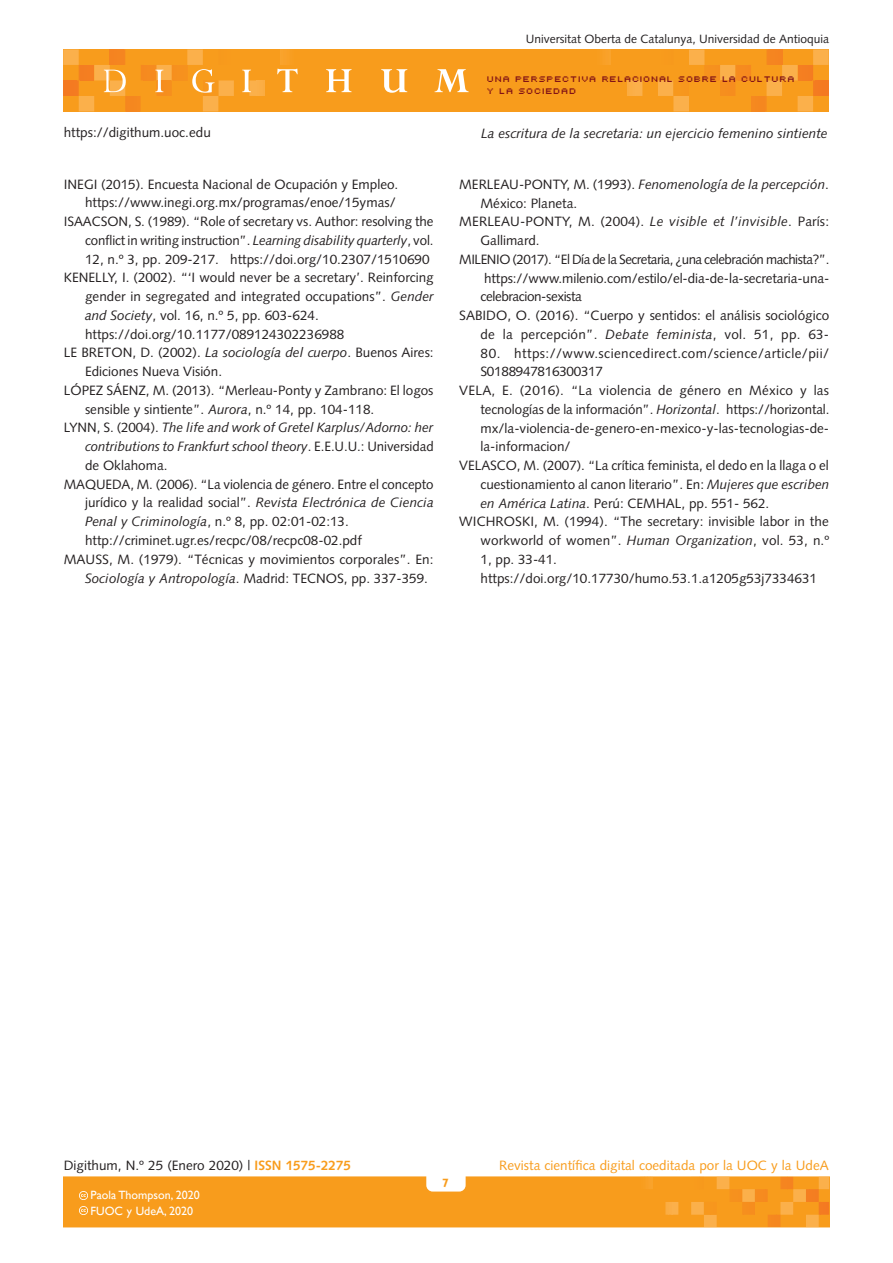
<style>
.page{position:relative;width:893px;height:1263px;background:#fff}
.page>*{position:absolute;margin:0;border:0;box-sizing:border-box;transform-origin:0 0}
.t1{font:13.5px "Syntax LT";color:#231f20}
.t2{font:italic 13.5px "Syntax LT";color:#231f20}
.t3{font:13.5px "Syntax LT";letter-spacing:-.035em;color:#231f20}
.t4{font:13.5px "Syntax LT";letter-spacing:.03em;color:#231f20}
.t5{font:13.5px "Syntax LT";color:#f89c1c}
.t6{font:13.5px "Syntax LT";letter-spacing:.02em;color:#231f20}
.t7{font:13.5px "Syntax LT";letter-spacing:-.03em;color:#231f20}
.t8{font:13.5px "Syntax LT";letter-spacing:-.02em;color:#231f20}
.t9{font:12px "Syntax LT";color:#231f20}
.t10{font:12px/15.8px "Gill Sans";color:#fff}
.t11{font:700 12px "Gill Sans";color:#f89c1c}
.t12{font:9px/12px "Uni 0554";color:#821316}
.s1{font-style:italic}
.s2{font-style:normal}
.s3{font-weight:700;color:#f89c1c}
</style>
<div class="page">
<hr style="left:829px;top:1177px;width:1px;height:50px;background:#f47921">
<svg style="left:64px;top:1177px;width:765px;height:50px;background:#f89d21"></svg>
<div style="left:63px;top:49px;width:766px;height:62px;background:#f89c1c"></div>
<hr style="left:265px;top:49px;width:1px;height:62px;background:#faab40">
<hr style="left:266px;top:49px;width:2px;height:62px;background:#faab3f">
<hr style="left:268px;top:49px;width:1px;height:62px;background:#faaa3d">
<hr style="left:269px;top:49px;width:2px;height:62px;background:#faa93b">
<hr style="left:271px;top:49px;width:1px;height:62px;background:#faa839">
<hr style="left:272px;top:49px;width:2px;height:62px;background:#faa837">
<hr style="left:274px;top:49px;width:1px;height:62px;background:#faa736">
<hr style="left:275px;top:49px;width:2px;height:62px;background:#faa633">
<hr style="left:277px;top:49px;width:1px;height:62px;background:#f9a531">
<hr style="left:278px;top:49px;width:2px;height:62px;background:#f9a430">
<hr style="left:625px;top:49px;width:2px;height:62px;background:#faab40">
<hr style="left:624px;top:49px;width:1px;height:62px;background:#faab3f">
<hr style="left:622px;top:49px;width:2px;height:62px;background:#faaa3d">
<hr style="left:621px;top:49px;width:1px;height:62px;background:#faa93b">
<hr style="left:619px;top:49px;width:2px;height:62px;background:#faa839">
<hr style="left:618px;top:49px;width:1px;height:62px;background:#faa837">
<hr style="left:616px;top:49px;width:2px;height:62px;background:#faa736">
<hr style="left:615px;top:49px;width:1px;height:62px;background:#faa633">
<hr style="left:613px;top:49px;width:2px;height:62px;background:#f9a531">
<hr style="left:612px;top:49px;width:1px;height:62px;background:#f9a430">
<svg style="left:605px;top:49px;width:6px;height:16px"></svg>
<svg style="left:627px;top:49px;width:202px;height:62px"></svg>
<hr style="left:815px;top:80px;width:4px;height:16px;background:#f47b21">
<hr style="left:819px;top:80px;width:3px;height:16px;background:#f47a21">
<hr style="left:822px;top:80px;width:3px;height:16px;background:#f47921">
<hr style="left:825px;top:80px;width:4px;height:16px;background:#f47921">
<svg style="left:63px;top:49px;width:202px;height:62px"></svg>
<svg style="left:277px;top:49px;width:21px;height:43px"></svg>
<svg style="left:326px;top:69px;width:26px;height:23px"></svg>
<svg style="left:381px;top:69px;width:26px;height:24px"></svg>
<svg style="left:434px;top:69px;width:35px;height:23px"></svg>
<p class="t1" style="left:64px;top:124px;width:149px">https://digithum.uoc.edu</p>
<p class="t1" style="left:64px;top:176px;width:344px">INEGI (2015). Encuesta Nacional de Ocupación y Empleo. ˂</p>
<p class="t1" style="left:85px;top:195px;width:312px">https://www.inegi.org.mx/programas/enoe/15ymas/</p>
<p class="t1" style="left:64px;top:214px;width:371px">ISAACSON, S. (1989). “Role of secretary vs. Author: resolving the</p>
<p class="t1" style="left:85px;top:232px;width:350px">conflict in writing instruction”. <span class="s1">Learning disability quarterly</span>, vol.</p>
<p class="t1" style="left:85px;top:251px;width:346px">12, n.º 3, pp. 209-217. ˂https://doi.org/10.2307/1510690</p>
<p class="t1" style="left:64px;top:270px;width:371px">KENELLY, I. (2002). “‘I would never be a secretary’. Reinforcing</p>
<p class="t1" style="left:85px;top:289px;width:350px">gender in segregated and integrated occupations”. <span class="s1">Gender</span></p>
<p class="t1" style="left:85px;top:307px;width:243px"><span class="s1">and Society</span>, vol. 16, n.º 5, pp. 603-624. ˂</p>
<p class="t1" style="left:85px;top:326px;width:261px">https://doi.org/10.1177/089124302236988</p>
<p class="t1" style="left:64px;top:345px;width:371px">LE BRETON, D. (2002). <span class="s1">La sociología del cuerpo</span>. Buenos Aires:</p>
<p class="t1" style="left:85px;top:364px;width:139px">Ediciones Nueva Visión.</p>
<p class="t1" style="left:64px;top:382px;width:371px">LÓPEZ SÁENZ, M. (2013). “Merleau-Ponty y Zambrano: El logos</p>
<p class="t1" style="left:85px;top:401px;width:291px">sensible y sintiente”. <span class="s1">Aurora</span>, n.º 14, pp. 104-118.</p>
<p class="t2" style="left:64px;top:420px;width:371px"><span class="s2">LYNN, S. (2004).</span> The life and work of Gretel Karplus/Adorno: her</p>
<p class="t2" style="left:85px;top:439px;width:350px">contributions to Frankfurt school theory<span class="s2">. E.E.U.U.: Universidad</span></p>
<p class="t1" style="left:85px;top:457px;width:84px">de Oklahoma.</p>
<p class="t1" style="left:64px;top:476px;width:371px">MAQUEDA, M. (2006). “La violencia de género. Entre el concepto</p>
<p class="t1" style="left:85px;top:495px;width:350px">jurídico y la realidad social”. <span class="s1">Revista Electrónica de Ciencia</span></p>
<p class="t1" style="left:85px;top:514px;width:273px"><span class="s1">Penal y Criminología</span>, n.º 8, pp. 02:01-02:13. ˂</p>
<p class="t1" style="left:85px;top:532px;width:278px">http://criminet.ugr.es/recpc/08/recpc08-02.pdf</p>
<p class="t1" style="left:64px;top:551px;width:371px">MAUSS, M. (1979). “Técnicas y movimientos corporales”. En:</p>
<p class="t1" style="left:85px;top:570px;width:344px"><span class="s1">Sociología y Antropología</span>. Madrid: TECNOS, pp. 337-359.</p>
<p class="t9" style="left:526px;top:32px;width:305px">Universitat Oberta de Catalunya, Universidad de Antioquia</p>
<p class="t12" style="left:488px;top:72px;width:310px">UNA PERSPECTIVA RELACIONAL SOBRE LA CULTURA<br>Y LA SOCIEDAD</p>
<p class="t2" style="left:481px;top:125px;width:348px">La escritura de la secretaria: un ejercicio femenino sintiente</p>
<p class="t2" style="left:459px;top:176px;width:371px"><span class="s2">MERLEAU-PONTY, M. (1993).</span> Fenomenología de la percepción<span class="s2">.</span></p>
<p class="t1" style="left:480px;top:195px;width:98px">México: Planeta.</p>
<p class="t1" style="left:459px;top:214px;width:371px">MERLEAU-PONTY, M. (2004). <span class="s1">Le visible et l’invisible</span>. París:</p>
<p class="t1" style="left:480px;top:233px;width:61px">Gallimard.</p>
<p class="t3" style="left:459px;top:251px;width:372px">MILENIO (2017). “El Día de la Secretaria, ¿una celebración machista?”.</p>
<p class="t1" style="left:484px;top:270px;width:347px">https://www.milenio.com/estilo/el-dia-de-la-secretaria-una-</p>
<p class="t7" style="left:480px;top:289px;width:103px">celebracion-sexista</p>
<p class="t1" style="left:459px;top:308px;width:371px">SABIDO, O. (2016). “Cuerpo y sentidos: el análisis sociológico</p>
<p class="t6" style="left:480px;top:326px;width:350px">de la percepción”. <span class="s1">Debate feminista</span>, vol. 51, pp. 63-</p>
<p class="t4" style="left:480px;top:345px;width:350px">80. https://www.sciencedirect.com/science/article/pii/</p>
<p class="t8" style="left:480px;top:364px;width:124px">S0188947816300317</p>
<p class="t1" style="left:459px;top:383px;width:371px">VELA, E. (2016). “La violencia de género en México y las</p>
<p class="t1" style="left:480px;top:401px;width:350px">tecnologías de la información”. <span class="s1">Horizontal</span>. ˂https://horizontal.</p>
<p class="t1" style="left:480px;top:420px;width:350px">mx/la-violencia-de-genero-en-mexico-y-las-tecnologias-de-</p>
<p class="t1" style="left:480px;top:439px;width:92px">la-informacion/</p>
<p class="t1" style="left:459px;top:457px;width:371px">VELASCO, M. (2007). “La crítica feminista, el dedo en la llaga o el</p>
<p class="t1" style="left:480px;top:476px;width:350px">cuestionamiento al canon literario”. En: <span class="s1">Mujeres que escriben</span></p>
<p class="t1" style="left:480px;top:495px;width:290px"><span class="s1">en América Latina</span>. Perú: CEMHAL, pp. 551- 562.</p>
<p class="t1" style="left:459px;top:514px;width:371px">WICHROSKI, M. (1994). “The secretary: invisible labor in the</p>
<p class="t1" style="left:480px;top:533px;width:350px">workworld of women”. <span class="s1">Human Organization</span>, vol. 53, n.º</p>
<p class="t1" style="left:480px;top:551px;width:86px">1, pp. 33-41. ˂</p>
<p class="t1" style="left:480px;top:570px;width:338px">https://doi.org/10.17730/humo.53.1.a1205g53j7334631</p>
<p class="t1" style="left:64px;top:1157px;width:289px">Digithum, N.º 25 (Enero 2020) | <span class="s3">ISSN 1575-2275</span></p>
<p class="t5" style="left:499px;top:1157px;width:331px">Revista científica digital coeditada por la UOC y la UdeA</p>
<p class="t11" style="left:442px;top:1175px;width:8px">7</p>
<p class="t10" style="left:91px;top:1187px;width:111px">Paola Thompson, 2020<br>FUOC y UdeA, 2020</p>
</div>
